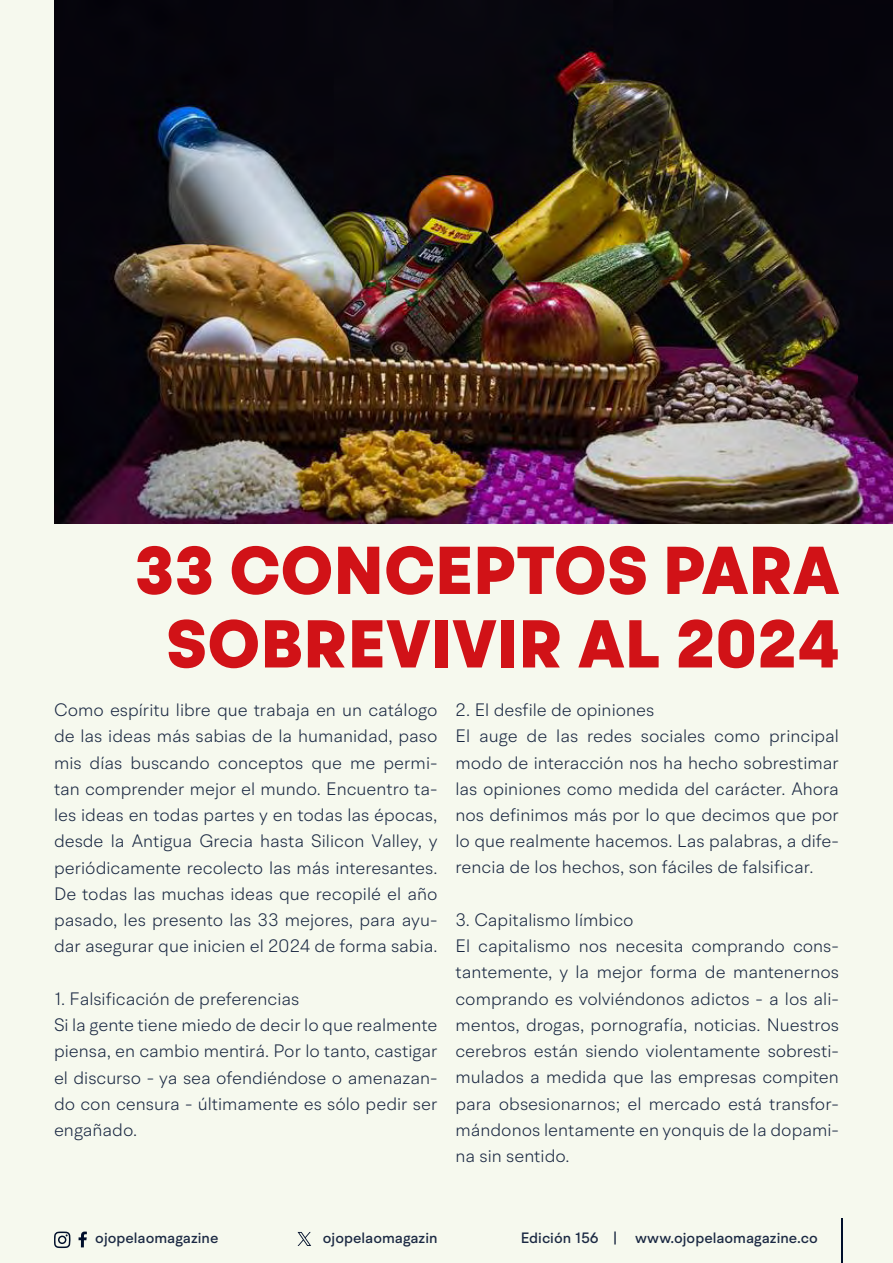
<style>
.page{position:relative;width:893px;height:1263px;background:#f6f9ee}
.page>*{position:absolute;margin:0;border:0;box-sizing:border-box;transform-origin:0 0}
.t1{font:900 67.5px/73.5px "BR Hendrix";letter-spacing:.005em;color:#d11217;text-align:center}
.t2{font:300 18px/26.2px "BR Hendrix";color:#1b2943}
.t3{font:500 15px "BR Hendrix";color:#1b2943}
</style>
<div class="page">
<svg style="left:79px;top:1231px;width:8px;height:16px"></svg>
<svg style="left:54px;top:1231px;width:17px;height:17px"></svg>
<hr style="left:841px;top:1219px;width:1px;height:44px;background:#000f2b">
<svg style="left:298px;top:1232px;width:13px;height:14px"></svg>
<img style="left:54px;top:0;width:839px;height:523px">
<h1 class="t1" style="left:135px;top:535px;width:706px">33 CONCEPTOS PARA<br>SOBREVIVIR AL 2024</h1>
<p class="t2" style="left:54px;top:696px;width:385px;text-align:justify">Como espíritu libre que trabaja en un catálogo de las ideas más sabias de la humanidad, paso mis días buscando conceptos que me permi&shy;tan comprender mejor el mundo. Encuentro ta&shy;les ideas en todas partes y en todas las épocas, desde la Antigua Grecia hasta Silicon Valley, y periódicamente recolecto las más interesantes.<br>De todas las muchas ideas que recopilé el año pasado, les presento las 33 mejores, para ayu&shy;dar asegurar que inicien el 2024 de forma sabia.</p>
<p class="t2" style="left:54px;top:985px;width:385px">1. Falsificación de preferencias<br>Si la gente tiene miedo de decir lo que realmente piensa, en cambio mentirá. Por lo tanto, castigar el discurso - ya sea ofendiéndose o amenazan&shy;do con censura - últimamente es sólo pedir ser engañado.</p>
<p class="t2" style="left:455px;top:696px;width:385px">2. El desfile de opiniones<br>El auge de las redes sociales como principal modo de interacción nos ha hecho sobrestimar las opiniones como medida del carácter. Ahora nos definimos más por lo que decimos que por lo que realmente hacemos. Las palabras, a dife&shy;rencia de los hechos, son fáciles de falsificar.</p>
<p class="t2" style="left:455px;top:906px;width:385px">3. Capitalismo límbico<br>El capitalismo nos necesita comprando cons&shy;tantemente, y la mejor forma de mantenernos comprando es volviéndonos adictos - a los ali&shy;mentos, drogas, pornografía, noticias. Nuestros cerebros están siendo violentamente sobresti&shy;mulados a medida que las empresas compiten para obsesionarnos; el mercado está transfor&shy;mándonos lentamente en yonquis de la dopami&shy;na sin sentido.</p>
<p class="t3" style="left:95px;top:1229px;width:125px">ojopelaomagazine</p>
<p class="t3" style="left:323px;top:1229px;width:116px">ojopelaomagazin</p>
<p class="t3" style="left:521px;top:1229px;width:299px">Edición 156 | www.ojopelaomagazine.co</p>
</div>
